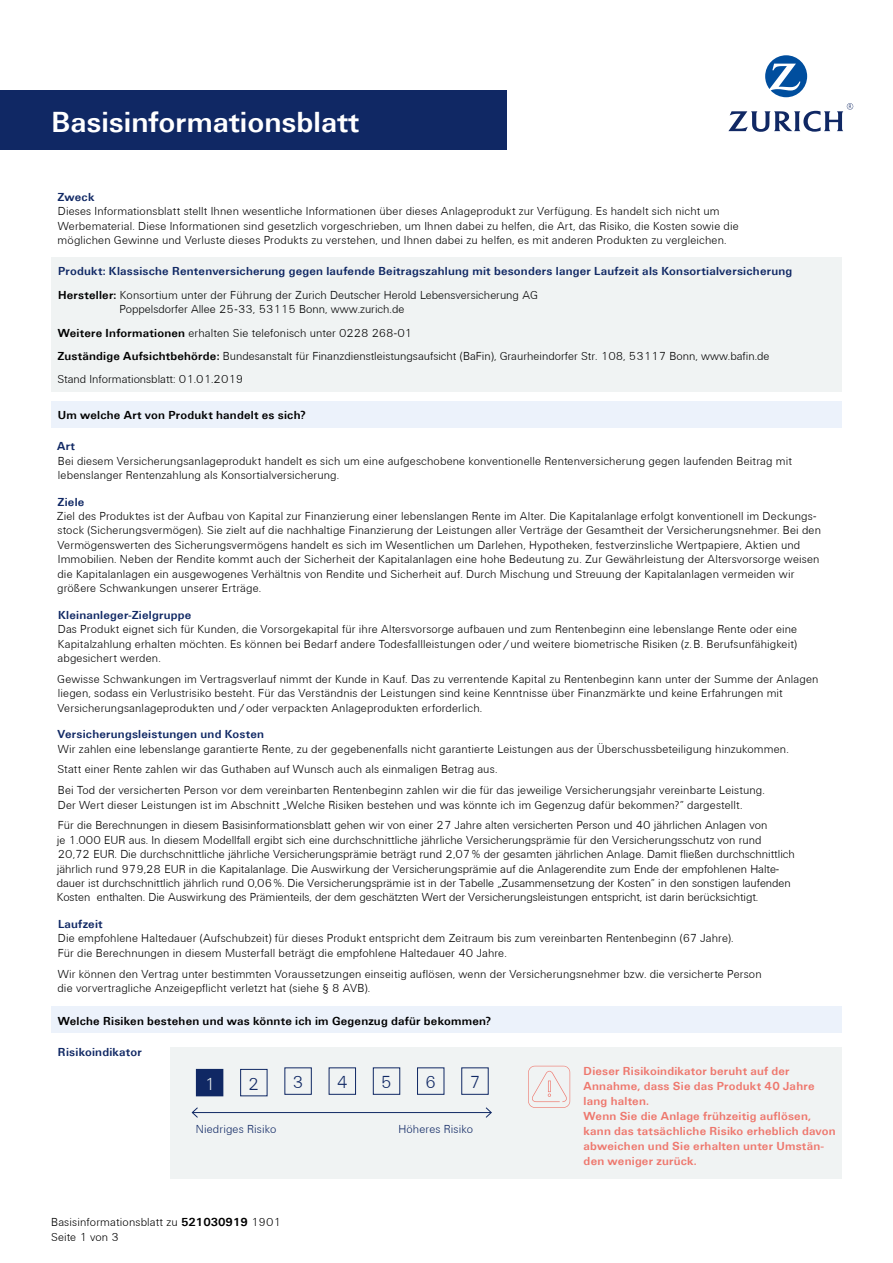
<style>
.page{position:relative;width:893px;height:1263px;background:#fff}
.page>*{position:absolute;margin:0;border:0;box-sizing:border-box;transform-origin:0 0}
.t1{font:30px "U001 T Ligh Bold";color:#fff}
.t2{font:18px "U001 T Ligh";color:#102864}
.t3{font:18px "U001 T Ligh";color:#e7eceb}
.t4{font:12px/14.4px "U001 T Ligh";letter-spacing:.01em;color:#000}
.t5{font:12px "U001 T Ligh Bold";letter-spacing:.02em;color:#102864}
.t6{font:12px/15px "U001 T Ligh Bold";letter-spacing:.02em;color:#ee776d}
.t7{font:12px "U001 T Ligh Bold";letter-spacing:.02em;color:#000}
.t8{font:12px "U001 T Ligh";letter-spacing:.01em;color:#102864}
.s1{font-family:"U001 T Ligh Bold"}
</style>
<div class="page">
<svg style="left:765px;top:55px;width:42px;height:42px"></svg>
<svg style="left:728px;top:103px;width:125px;height:29px"></svg>
<div style="left:0;top:90px;width:506px;height:60px;background:#102864"></div>
<div style="left:51px;top:257px;width:791px;height:135px;background:#f0f3f3"></div>
<div style="left:51px;top:401px;width:791px;height:26px;background:#ecf2fb"></div>
<div style="left:51px;top:1006px;width:791px;height:27px;background:#ecf2fb"></div>
<div style="left:170px;top:1047px;width:672px;height:132px;background:#f0f3f3"></div>
<div style="left:284px;top:1067px;width:28px;height:28px;border:1px solid #102864"></div>
<div style="left:329px;top:1067px;width:27px;height:28px;border:1px solid #102864"></div>
<div style="left:373px;top:1067px;width:27px;height:28px;border:1px solid #102864"></div>
<div style="left:417px;top:1067px;width:27px;height:28px;border:1px solid #102864"></div>
<div style="left:461px;top:1067px;width:28px;height:28px;border:1px solid #102864"></div>
<hr style="left:192px;top:1112px;width:299px;height:1px;background:#102864">
<svg style="left:191px;top:1107px;width:8px;height:11px"></svg>
<svg style="left:485px;top:1107px;width:7px;height:11px"></svg>
<svg style="left:528px;top:1066px;width:42px;height:42px"></svg>
<div style="left:196px;top:1069px;width:27px;height:27px;background:#102864"></div>
<div style="left:240px;top:1069px;width:27px;height:27px;border:1px solid #102864"></div>
<h1 class="t1" style="left:51px;top:105px;width:309px">Basisinformationsblatt</h1>
<p class="t5" style="left:58px;top:190px;width:38px">Zweck</p>
<p class="t4" style="left:58px;top:204px;width:683px">Dieses Informationsblatt stellt Ihnen wesentliche Informationen über dieses Anlageprodukt zur Verfügung. Es handelt sich nicht um<br>Werbematerial. Diese Informationen sind gesetzlich vorgeschrieben, um Ihnen dabei zu helfen, die Art, das Risiko, die Kosten sowie die möglichen Gewinne und Verluste dieses Produkts zu verstehen, und Ihnen dabei zu helfen, es mit anderen Produkten zu vergleichen.</p>
<p class="t5" style="left:58px;top:265px;width:736px">Produkt: Klassische Rentenversicherung gegen laufende Beitragszahlung mit besonders langer Laufzeit als Konsortialversicherung</p>
<p class="t4" style="left:119px;top:288px;width:420px;text-indent:-61px"><span class="s1">Hersteller:</span> Konsortium unter der Führung der Zurich Deutscher Herold Lebensversicherung AG<br>Poppelsdorfer Allee 25-33, 53115 Bonn, www.zurich.de</p>
<p class="t4" style="left:57px;top:321px;width:714px;line-height:23.4px"><span class="s1">Weitere Informationen</span> erhalten Sie telefonisch unter 0228 268-01<br><span class="s1">Zuständige Aufsichtbehörde:</span> Bundesanstalt für Finanzdienstleistungsaufsicht (BaFin), Graurheindorfer Str. 108, 53117 Bonn, www.bafin.de<br>Stand Informationsblatt: 01.01.2019</p>
<p class="t7" style="left:58px;top:408px;width:249px">Um welche Art von Produkt handelt es sich?</p>
<p class="t5" style="left:57px;top:439px;width:19px">Art</p>
<p class="t4" style="left:58px;top:454px;width:736px">Bei diesem Versicherungsanlageprodukt handelt es sich um eine aufgeschobene konventionelle Rentenversicherung gegen laufenden Beitrag mit lebenslanger Rentenzahlung als Konsortialversicherung.</p>
<p class="t5" style="left:58px;top:495px;width:28px">Ziele</p>
<p class="t4" style="left:57px;top:509px;width:766px">Ziel des Produktes ist der Aufbau von Kapital zur Finanzierung einer lebenslangen Rente im Alter. Die Kapitalanlage erfolgt konventionell im Deckungs&shy;stock (Sicherungsvermögen). Sie zielt auf die nachhaltige Finanzierung der Leistungen aller Verträge der Gesamtheit der Versicherungsnehmer. Bei den Vermögenswerten des Sicherungsvermögens handelt es sich im Wesentlichen um Darlehen, Hypotheken, festverzinsliche Wertpapiere, Aktien und Immobilien. Neben der Rendite kommt auch der Sicherheit der Kapitalanlagen eine hohe Bedeutung zu. Zur Gewährleistung der Altersvorsorge weisen die Kapitalanlagen ein ausgewogenes Verhältnis von Rendite und Sicherheit auf. Durch Mischung und Streuung der Kapitalanlagen vermeiden wir größere Schwankungen unserer Erträge.</p>
<p class="t5" style="left:58px;top:608px;width:135px">Kleinanleger-Zielgruppe</p>
<p class="t4" style="left:58px;top:622px;width:741px;text-align:justify">Das Produkt eignet sich für Kunden, die Vorsorgekapital für ihre Altersvorsorge aufbauen und zum Rentenbeginn eine lebenslange Rente oder eine Kapitalzahlung erhalten möchten. Es können bei Bedarf andere Todesfallleistungen oder /und weitere biometrische Risiken (z.B. Berufsunfähigkeit) abgesichert werden.</p>
<p class="t4" style="left:57px;top:672px;width:763px">Gewisse Schwankungen im Vertragsverlauf nimmt der Kunde in Kauf. Das zu verrentende Kapital zu Rentenbeginn kann unter der Summe der Anlagen liegen, sodass ein Verlustrisiko besteht. Für das Verständnis der Leistungen sind keine Kenntnisse über Finanzmärkte und keine Erfahrungen mit<br>Versicherungsanlageprodukten und/oder verpackten Anlageprodukten erforderlich.</p>
<p class="t5" style="left:58px;top:727px;width:208px">Versicherungsleistungen und Kosten</p>
<p class="t4" style="left:57px;top:738px;width:733px;line-height:20.9px">Wir zahlen eine lebenslange garantierte Rente, zu der gegebenenfalls nicht garantierte Leistungen aus der Überschussbeteiligung hinzukommen.<br>Statt einer Rente zahlen wir das Guthaben auf Wunsch auch als einmaligen Betrag aus.<br>Bei Tod der versicherten Person vor dem vereinbarten Rentenbeginn zahlen wir die für das jeweilige Versicherungsjahr vereinbarte Leistung.</p>
<p class="t4" style="left:58px;top:794px;width:711px;line-height:20.9px">Der Wert dieser Leistungen ist im Abschnitt „Welche Risiken bestehen und was könnte ich im Gegenzug dafür bekommen?“ dargestellt.<br>Für die Berechnungen in diesem Basisinformationsblatt gehen wir von einer 27 Jahre alten versicherten Person und 40 jährlichen Anlagen von</p>
<p class="t4" style="left:57px;top:833px;width:740px">je 1.000 EUR aus. In diesem Modellfall ergibt sich eine durchschnittliche jährliche Versicherungsprämie für den Versicherungsschutz von rund 20,72 EUR. Die durchschnittliche jährliche Versicherungsprämie beträgt rund 2,07% der gesamten jährlichen Anlage. Damit fließen durchschnittlich jährlich rund 979,28 EUR in die Kapitalanlage. Die Auswirkung der Versicherungsprämie auf die Anlagerendite zum Ende der empfohlenen Halte&shy;dauer ist durchschnittlich jährlich rund 0,06%. Die Versicherungsprämie ist in der Tabelle „Zusammensetzung der Kosten“ in den sonstigen laufenden Kosten enthalten. Die Auswirkung des Prämienteils, der dem geschätzten Wert der Versicherungsleistungen entspricht, ist darin berücksichtigt.</p>
<p class="t5" style="left:58px;top:917px;width:46px">Laufzeit</p>
<p class="t4" style="left:58px;top:931px;width:677px">Die empfohlene Haltedauer (Aufschubzeit) für dieses Produkt entspricht dem Zeitraum bis zum vereinbarten Rentenbeginn (67 Jahre).<br>Für die Berechnungen in diesem Musterfall beträgt die empfohlene Haltedauer 40 Jahre.</p>
<p class="t4" style="left:57px;top:966px;width:706px">Wir können den Vertrag unter bestimmten Voraussetzungen einseitig auflösen, wenn der Versicherungsnehmer bzw. die versicherte Person die vorvertragliche Anzeigepflicht verletzt hat (siehe § 8 AVB).</p>
<p class="t7" style="left:58px;top:1014px;width:435px">Welche Risiken bestehen und was könnte ich im Gegenzug dafür bekommen?</p>
<p class="t5" style="left:58px;top:1045px;width:85px">Risikoindikator</p>
<h2 class="t2" style="left:292px;top:1072px;width:13px">3</h2>
<h2 class="t2" style="left:337px;top:1072px;width:13px">4</h2>
<h2 class="t2" style="left:381px;top:1072px;width:13px">5</h2>
<h2 class="t2" style="left:425px;top:1072px;width:13px">6</h2>
<h2 class="t2" style="left:469px;top:1072px;width:13px">7</h2>
<p class="t8" style="left:196px;top:1122px;width:82px">Niedriges Risiko</p>
<p class="t8" style="left:398px;top:1122px;width:76px">Höheres Risiko</p>
<p class="t6" style="left:584px;top:1064px;width:254px">Dieser Risikoindikator beruht auf der Annahme, dass Sie das Produkt 40 Jahre lang halten.<br>Wenn Sie die Anlage frühzeitig auflösen, kann das tatsächliche Risiko erheblich davon abweichen und Sie erhalten unter Umstän&shy;den weniger zurück.</p>
<h2 class="t3" style="left:204px;top:1074px;width:13px">1</h2>
<h2 class="t2" style="left:248px;top:1074px;width:13px">2</h2>
<p class="t4" style="left:51px;top:1215px;width:231px">Basisinformationsblatt zu <span class="s1">521030919</span> 1901<br>Seite 1 von 3</p>
</div>
